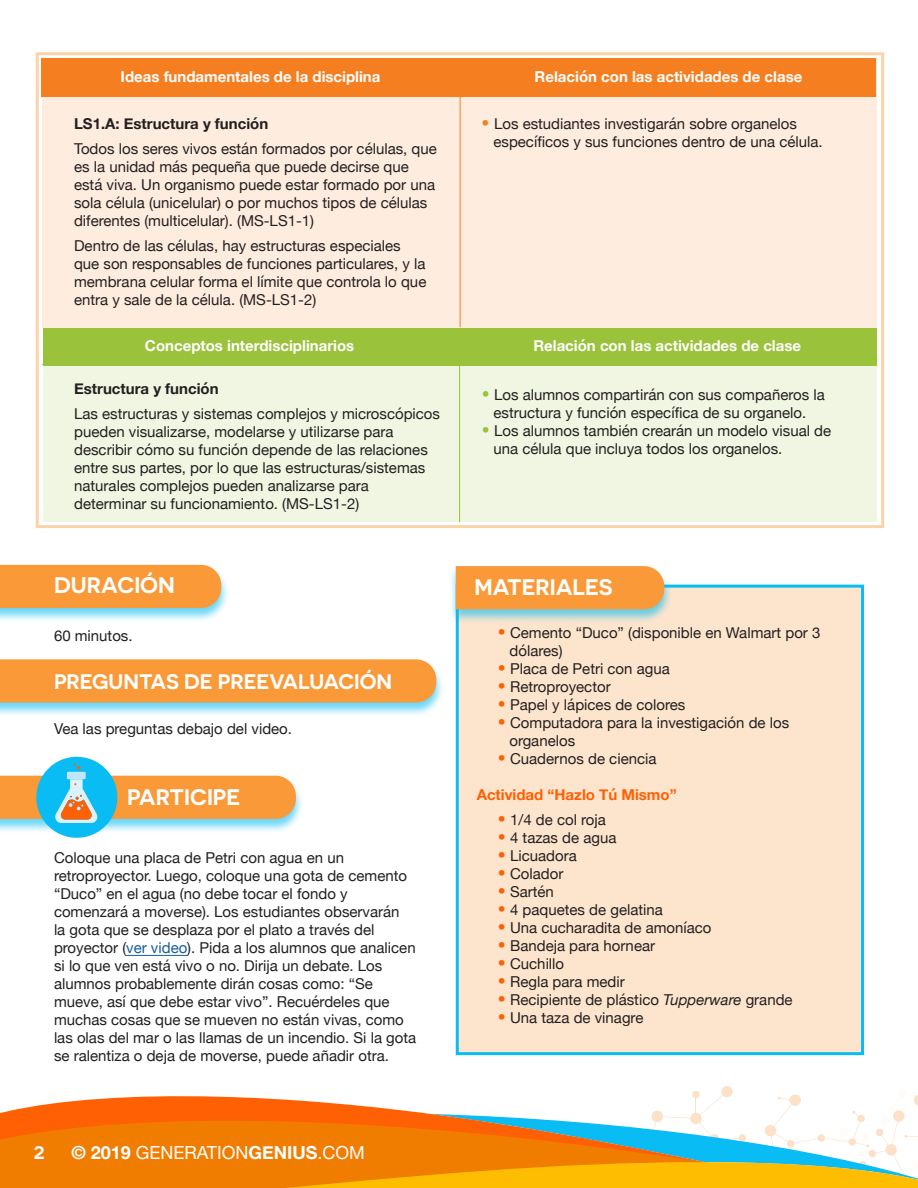
<style>
.page{position:relative;width:918px;height:1188px;background:#fff}
.page>*{position:absolute;margin:0;border:0;box-sizing:border-box;transform-origin:0 0}
.t1{font:600 22.5px "Novecentosanswide";color:#fff}
.t2{font:600 21px "Novecentosanswide";color:#fff}
.t3{font:18px "Helvetica Neue";color:#fff}
.t4{font:600 18px "Novecentosanswide";color:#fff}
.t5{font:15px/18px "Helvetica Neue";color:#231f20}
.t6{font:700 15px "Helvetica Neue";color:#fff}
.t7{font:700 15px "Helvetica Neue";color:#231f20}
.t8{font:700 15px "Helvetica Neue";color:#ff6003}
.s1{font-size:25.5px;color:#f57f20}
.s2{font-size:25.5px;color:#9ac23b}
.s3{color:#175d9e}
.s4{font-weight:700}
.s5{font-size:25.5px;color:#ff6003}
.s6{font-style:italic}
</style>
<div class="page">
<div style="left:457px;top:585px;width:406px;height:470px;background:#fde5cd"></div>
<div style="left:456px;top:585px;width:408px;height:470px;border:3px solid #09bcf3"></div>
<div style="left:448px;top:565px;width:224px;height:59px;background:#09bcf3;opacity:.6"></div>
<div style="left:456px;top:566px;width:208px;height:43px;background:#f99938"></div>
<div style="left:0;top:775px;width:304px;height:58px;background:#09bcf3;opacity:.6"></div>
<svg style="left:721px;top:1086px;width:12px;height:11px"></svg>
<svg style="left:0;top:1097px;width:126px;height:17px;fill:#ff6003"></svg>
<svg style="left:0;top:1114px;width:126px;height:74px;background:#f37600"></svg>
<svg style="left:126px;top:1089px;width:792px;height:99px"></svg>
<div style="left:36px;top:757px;width:81px;height:81px;background:#09bcf3;border-radius:50%"></div>
<div style="left:67px;top:772px;width:19px;height:7px;background:#bfe6fa"></div>
<svg style="left:74px;top:763px;width:6px;height:6px"></svg>
<svg style="left:0;top:776px;width:296px;height:47px"></svg>
<div style="left:43px;top:327px;width:834px;height:195px;background:#f0f6e2"></div>
<div style="left:43px;top:327px;width:834px;height:38px;background:#9ac23b"></div>
<hr style="left:459px;top:327px;width:1px;height:195px;background:#9ac23b">
<hr style="left:42px;top:364px;width:834px;height:1px;background:#9ac23b">
<hr style="left:126px;top:955px;width:61px;height:1px;background:#175d9e">
<div style="left:0;top:658px;width:444px;height:59px;background:#09bcf3;opacity:.6"></div>
<div style="left:0;top:659px;width:436px;height:44px;background:#f99938"></div>
<div style="left:0;top:564px;width:229px;height:59px;background:#09bcf3;opacity:.6"></div>
<div style="left:0;top:565px;width:221px;height:43px;background:#f99938"></div>
<div style="left:42px;top:58px;width:835px;height:269px;background:#feecde"></div>
<div style="left:42px;top:58px;width:834px;height:38px;background:#f57f20"></div>
<hr style="left:460px;top:58px;width:1px;height:269px;background:#f57f20">
<p class="t6" style="left:121px;top:65px;width:261px">Ideas fundamentales de la disciplina</p>
<p class="t6" style="left:535px;top:65px;width:269px">Relación con las actividades de clase</p>
<p class="t7" style="left:74px;top:112px;width:196px">LS1.A: Estructura y función</p>
<p class="t5" style="left:74px;top:140px;width:364px">Todos los seres vivos están formados por células, que es la unidad más pequeña que puede decirse que está viva. Un organismo puede estar formado por una sola célula (unicelular) o por muchos tipos de células diferentes (multicelular). (MS-LS1-1)</p>
<p class="t5" style="left:74px;top:237px;width:354px">Dentro de las células, hay estructuras especiales que son responsables de funciones particulares, y la membrana celular forma el límite que controla lo que entra y sale de la célula. (MS-LS1-2)</p>
<p class="t5" style="left:493px;top:115px;width:331px;text-indent:-13px"><span class="s1">•</span> Los estudiantes investigarán sobre organelos específicos y sus funciones dentro de una célula.</p>
<p class="t6" style="left:145px;top:334px;width:211px">Conceptos interdisciplinarios</p>
<p class="t6" style="left:533px;top:334px;width:269px">Relación con las actividades de clase</p>
<p class="t7" style="left:74px;top:377px;width:146px">Estructura y función</p>
<p class="t5" style="left:74px;top:405px;width:367px">Las estructuras y sistemas complejos y microscópicos pueden visualizarse, modelarse y utilizarse para describir cómo su función depende de las relaciones entre sus partes, por lo que las estructuras/sistemas naturales complejos pueden analizarse para determinar su funcionamiento. (MS-LS1-2)</p>
<p class="t5" style="left:481px;top:387px;width:345px;text-align:center"><span class="s2">•</span> Los alumnos compartirán con sus compañeros la estructura y función específica de su organelo.</p>
<p class="t5" style="left:494px;top:423px;width:339px;text-indent:-13px"><span class="s2">•</span> Los alumnos también crearán un modelo visual de una célula que incluya todos los organelos.</p>
<p class="t1" style="left:54px;top:571px;width:122px">DURACIÓN</p>
<p class="t5" style="left:54px;top:628px;width:80px">60 minutos.</p>
<p class="t2" style="left:54px;top:669px;width:340px">PREGUNTAS DE PREEVALUACIÓN</p>
<p class="t5" style="left:54px;top:721px;width:240px">Vea las preguntas debajo del video.</p>
<p class="t1" style="left:127px;top:783px;width:115px">PARTICIPE</p>
<p class="t5" style="left:54px;top:850px;width:364px">Coloque una placa de Petri con agua en un retroproyector. Luego, coloque una gota de cemento “Duco” en el agua (no debe tocar el fondo y comenzará a moverse). Los estudiantes observarán<br>la gota que se desplaza por el plato a través del proyector (<span class="s3">ver video</span>). Pida a los alumnos que analicen si lo que ven está vivo o no. Dirija un debate. Los alumnos probablemente dirán cosas como: “Se mueve, así que debe estar vivo”. Recuérdeles que muchas cosas que se mueven no están vivas, como las olas del mar o las llamas de un incendio. Si la gota se ralentiza o deja de moverse, puede añadir otra.</p>
<p class="t4" style="left:34px;top:1141px;width:12px">2</p>
<p class="t3" style="left:71px;top:1139px;width:295px"><span class="s4">© 2019</span> GENERATION<span class="s4">GENIUS</span>.COM</p>
<p class="t1" style="left:475px;top:573px;width:140px">MATERIALES</p>
<p class="t5" style="left:510px;top:625px;width:312px;text-indent:-13px"><span class="s5">•</span> Cemento “Duco” (disponible en Walmart por 3 dólares)</p>
<p class="t5" style="left:497px;top:661px;width:174px"><span class="s5">•</span> Placa de Petri con agua</p>
<p class="t5" style="left:497px;top:679px;width:115px"><span class="s5">•</span> Retroproyector</p>
<p class="t5" style="left:497px;top:697px;width:190px"><span class="s5">•</span> Papel y lápices de colores</p>
<p class="t5" style="left:510px;top:715px;width:281px;text-indent:-13px"><span class="s5">•</span> Computadora para la investigación de los organelos</p>
<p class="t5" style="left:497px;top:751px;width:161px"><span class="s5">•</span> Cuadernos de ciencia</p>
<p class="t8" style="left:477px;top:783px;width:201px">Actividad “Hazlo Tú Mismo”</p>
<p class="t5" style="left:497px;top:812px;width:110px"><span class="s5">•</span> 1/4 de col roja</p>
<p class="t5" style="left:497px;top:830px;width:121px"><span class="s5">•</span> 4 tazas de agua</p>
<p class="t5" style="left:497px;top:848px;width:81px"><span class="s5">•</span> Licuadora</p>
<p class="t5" style="left:497px;top:866px;width:68px"><span class="s5">•</span> Colador</p>
<p class="t5" style="left:497px;top:884px;width:58px"><span class="s5">•</span> Sartén</p>
<p class="t5" style="left:497px;top:902px;width:167px"><span class="s5">•</span> 4 paquetes de gelatina</p>
<p class="t5" style="left:497px;top:920px;width:216px"><span class="s5">•</span> Una cucharadita de amoníaco</p>
<p class="t5" style="left:497px;top:938px;width:160px"><span class="s5">•</span> Bandeja para hornear</p>
<p class="t5" style="left:497px;top:956px;width:69px"><span class="s5">•</span> Cuchillo</p>
<p class="t5" style="left:497px;top:974px;width:129px"><span class="s5">•</span> Regla para medir</p>
<p class="t5" style="left:497px;top:992px;width:297px"><span class="s5">•</span> Recipiente de plástico <span class="s6">Tupperware</span> grande</p>
<p class="t5" style="left:497px;top:1010px;width:148px"><span class="s5">•</span> Una taza de vinagre</p>
</div>
